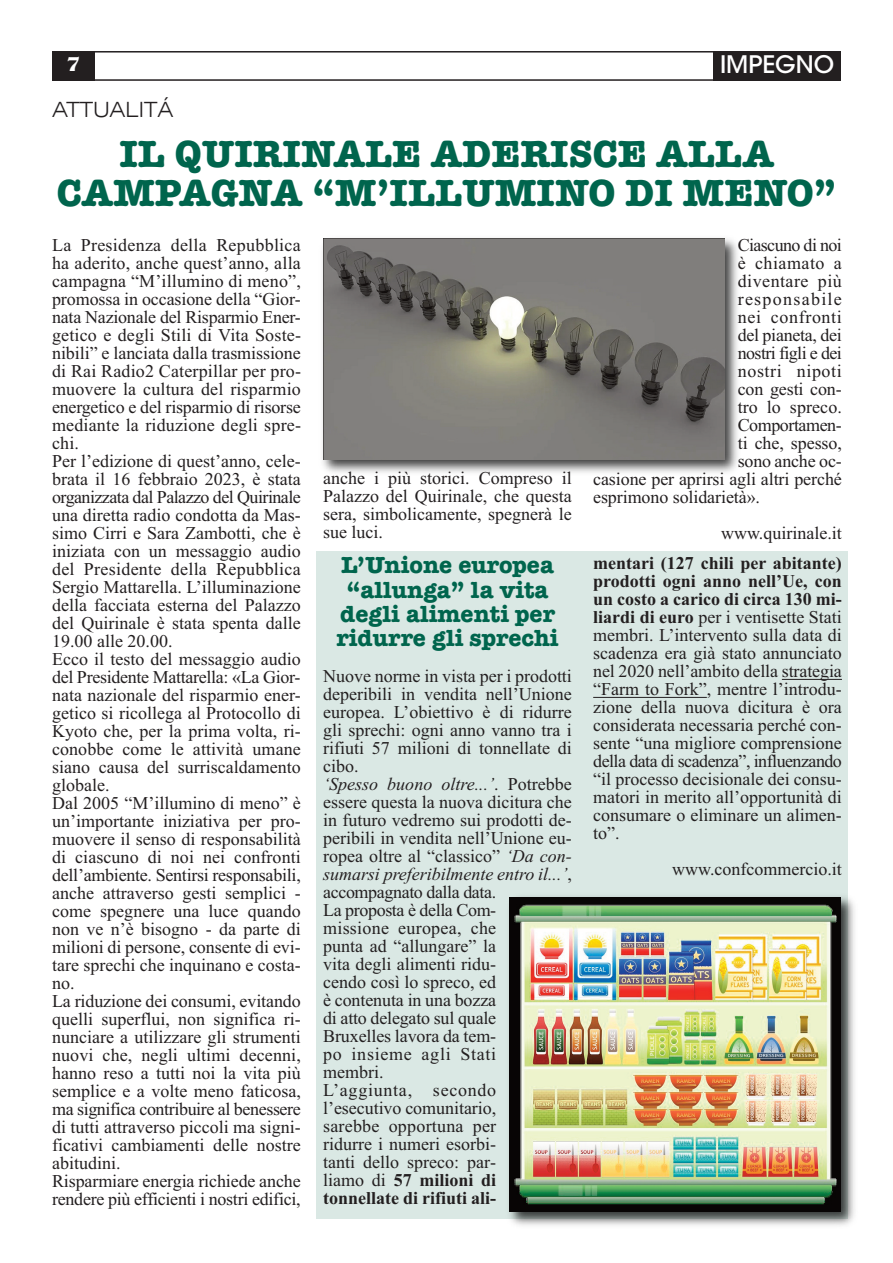
<style>
.page{position:relative;width:893px;height:1263px;background:#fff}
.page>*{position:absolute;margin:0;border:0;box-sizing:border-box;transform-origin:0 0}
.t1{font:700 39px/39px "American Typewriter";color:#00654d;text-align:center}
.t2{font:700 24px/24px "American Typewriter";color:#00654d;text-align:center}
.t3{font:500 24px "ITC Avant Garde Std";color:#fff}
.t4{font:300 expanded 21px "Swiss 721 BT";color:#231f20}
.t5{font:700 21px "Benguiat Std";color:#fff}
.t6{font:18px/18px "Times New Roman";color:#231f20}
.t7{font:18px "Times New Roman";letter-spacing:.035em;color:#231f20}
.t8{font:18px "Times New Roman";letter-spacing:.025em;color:#231f20}
.t9{font:18px "Times New Roman";letter-spacing:-.03em;color:#231f20}
.t10{font:18px "Times New Roman";letter-spacing:-.035em;color:#231f20}
.t11{font:18px "Times New Roman";letter-spacing:.07em;color:#231f20}
.t12{font:18px "Times New Roman";letter-spacing:-.025em;color:#231f20}
.s1{font-style:italic}
.s2{font-weight:700}
</style>
<div class="page">
<div style="left:316px;top:551px;width:531px;height:667px;background:#dae8e4"></div>
<div style="left:52px;top:51px;width:789px;height:30px;border:2px solid #231f20"></div>
<div style="left:52px;top:51px;width:43px;height:30px;background:#231f20"></div>
<div style="left:713px;top:51px;width:128px;height:30px;background:#231f20"></div>
<hr style="left:782px;top:679px;width:60px;height:1px;background:#231f20">
<hr style="left:593px;top:697px;width:114px;height:1px;background:#231f20">
<img style="left:322px;top:238px;width:416px;height:235px">
<img style="left:323px;top:238px;width:401px;height:222px">
<img style="left:503px;top:891px;width:352px;height:335px">
<img style="left:510px;top:897px;width:331px;height:315px">
<p class="t5" style="left:66px;top:57px;width:16px">7</p>
<h2 class="t3" style="left:720px;top:55px;width:116px">IMPEGNO</h2>
<p class="t4" style="left:52px;top:102px;width:123px">ATTUALITÁ</p>
<h1 class="t1" style="left:57px;top:133px;width:781px">IL QUIRINALE ADERISCE ALLA<br>CAMPAGNA “M’ILLUMINO DI MENO”</h1>
<p class="t6" style="left:52px;top:235px;width:250px">La Presidenza della Repubblica ha aderito, anche quest’anno, alla campagna “M’illumino di meno”, promossa in occasione della “Gior&shy;nata Nazionale del Risparmio Ener&shy;getico e degli Stili di Vita Soste&shy;nibili” e lanciata dalla trasmissione di Rai Radio2 Caterpillar per pro&shy;muovere la cultura del risparmio energetico e del risparmio di risorse mediante la riduzione degli spre&shy;chi.<br>Per l’edizione di quest’anno, cele&shy;brata il 16 febbraio 2023, è stata organizzata dal Palazzo del Quirinale una diretta radio condotta da Mas&shy;simo Cirri e Sara Zambotti, che è iniziata con un messaggio audio del Presidente della Repubblica<br>Sergio Mattarella. L’illuminazione della facciata esterna del Palazzo del Quirinale è stata spenta dalle<br>19.00 alle 20.00.<br>Ecco il testo del messaggio audio del Presidente Mattarella: «La Gior&shy;nata nazionale del risparmio ener&shy;getico si ricollega al Protocollo di<br>Kyoto che, per la prima volta, ri&shy;conobbe come le attività umane siano causa del surriscaldamento globale.<br>Dal 2005 “M’illumino di meno” è un’importante iniziativa per pro&shy;muovere il senso di responsabilità di ciascuno di noi nei confronti dell’ambiente. Sentirsi responsabili, anche attraverso gesti semplici - come spegnere una luce quando non ve n’è bisogno - da parte di milioni di persone, consente di evi&shy;tare sprechi che inquinano e costa&shy;no.<br>La riduzione dei consumi, evitando quelli superflui, non significa ri&shy;nunciare a utilizzare gli strumenti nuovi che, negli ultimi decenni, hanno reso a tutti noi la vita più semplice e a volte meno faticosa, ma significa contribuire al benessere di tutti attraverso piccoli ma signi&shy;ficativi cambiamenti delle nostre abitudini.<br>Risparmiare energia richiede anche rendere più efficienti i nostri edifici,</p>
<p class="t10" style="left:738px;top:234px;width:106px">Ciascuno di noi</p>
<p class="t8" style="left:738px;top:252px;width:106px">è chiamato a</p>
<p class="t8" style="left:738px;top:270px;width:106px">diventare più</p>
<p class="t11" style="left:738px;top:288px;width:106px">responsabile</p>
<p class="t7" style="left:738px;top:306px;width:106px">nei confronti</p>
<p class="t6" style="left:738px;top:325px;width:106px">del pianeta, dei</p>
<p class="t9" style="left:738px;top:342px;width:106px">nostri figli e dei</p>
<p class="t7" style="left:738px;top:360px;width:106px">nostri nipoti</p>
<p class="t6" style="left:738px;top:379px;width:106px">con gesti con-</p>
<p class="t6" style="left:738px;top:397px;width:106px">tro lo spreco.</p>
<p class="t12" style="left:738px;top:414px;width:106px">Comportamen-</p>
<p class="t6" style="left:738px;top:433px;width:106px">ti che, spesso,</p>
<p class="t6" style="left:738px;top:451px;width:106px">sono anche oc-</p>
<p class="t6" style="left:593px;top:469px;width:250px">casione per aprirsi agli altri perché</p>
<p class="t6" style="left:593px;top:487px;width:168px">esprimono solidarietà».</p>
<p class="t6" style="left:721px;top:523px;width:122px">www.quirinale.it</p>
<p class="t6" style="left:323px;top:469px;width:250px;text-align:justify">anche i più storici. Compreso il Palazzo del Quirinale, che questa sera, simbolicamente, spegnerà le sue luci.</p>
<h2 class="t2" style="left:336px;top:552px;width:224px">L’Unione europea “allunga” la vita degli alimenti per ridurre gli sprechi</h2>
<p class="t6" style="left:323px;top:666px;width:250px">Nuove norme in vista per i prodotti deperibili in vendita nell’Unione europea. L’obiettivo è di ridurre gli sprechi: ogni anno vanno tra i rifiuti 57 milioni di tonnellate di cibo.<br><span class="s1">‘Spesso buono oltre...’</span>. Potrebbe essere questa la nuova dicitura che in futuro vedremo sui prodotti de&shy;peribili in vendita nell’Unione eu&shy;ropea oltre al “classico” <span class="s1">‘Da con&shy;sumarsi preferibilmente entro il...’</span>, accompagnato dalla data.<br>La proposta è della Com-<br>missione europea, che<br>punta ad “allungare” la<br>vita degli alimenti ridu-<br>cendo così lo spreco, ed<br>è contenuta in una bozza<br>di atto delegato sul quale<br>Bruxelles lavora da tem-<br>po insieme agli Stati<br>membri.<br>L’aggiunta, secondo l’esecutivo comunitario,<br>sarebbe opportuna per<br>ridurre i numeri esorbi-<br>tanti dello spreco: par-<br>liamo di <span class="s2">57 milioni di tonnellate di rifiuti ali-</span></p>
<p class="t6" style="left:593px;top:554px;width:250px;text-align:justify"><span class="s2">mentari (127 chili per abitante) prodotti ogni anno nell’Ue, con un costo a carico di circa 130 mi&shy;liardi di euro</span> per i ventisette Stati membri. L’intervento sulla data di scadenza era già stato annunciato nel 2020 nell’ambito della strategia “Farm to Fork”, mentre l’introdu&shy;zione della nuova dicitura è ora considerata necessaria perché con&shy;sente “una migliore comprensione della data di scadenza”, influenzando “il processo decisionale dei consu&shy;matori in merito all’opportunità di consumare o eliminare un alimen&shy;to”.</p>
<p class="t6" style="left:672px;top:860px;width:171px">www.confcommercio.it</p>
</div>
